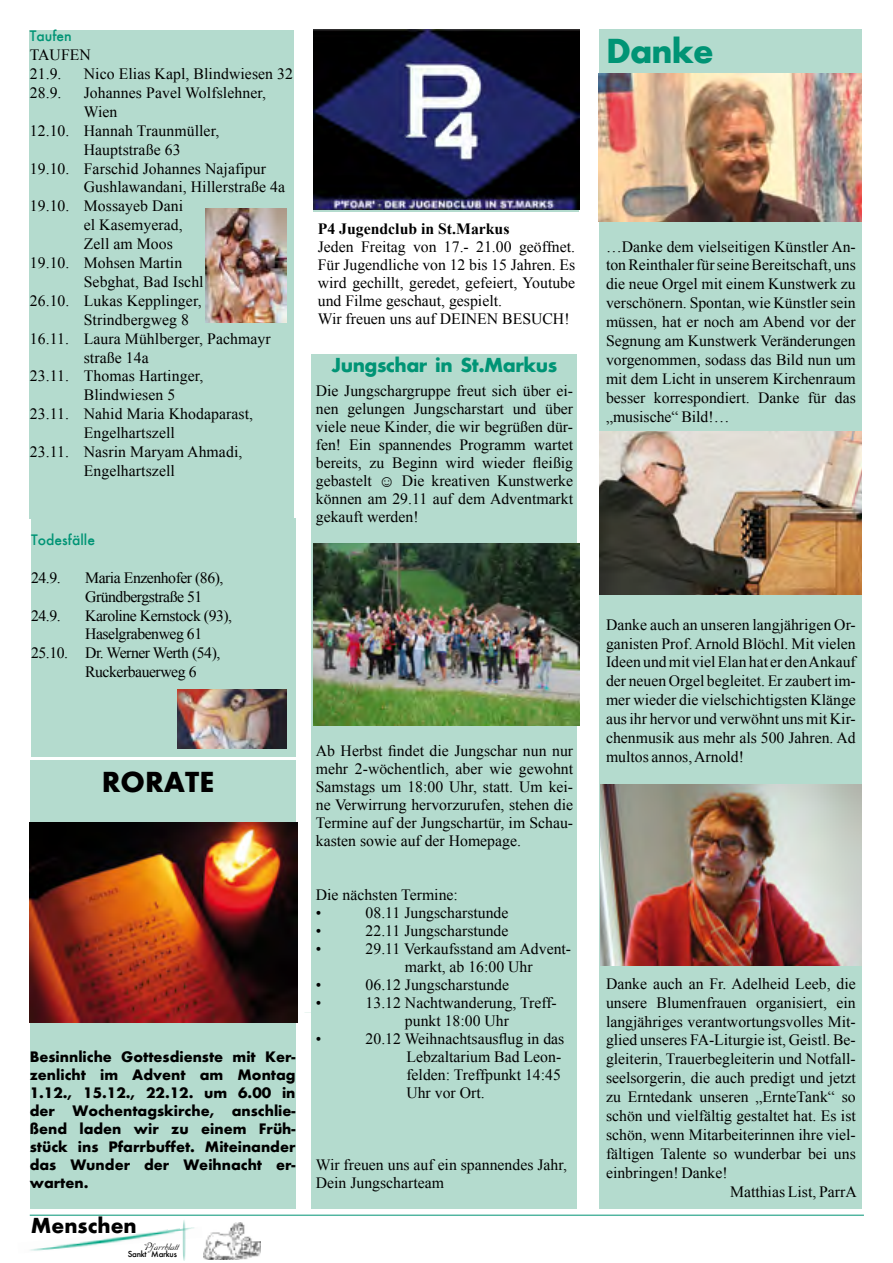
<style>
.page{position:relative;width:893px;height:1263px;background:#fff}
.page>*{position:absolute;margin:0;border:0;box-sizing:border-box;transform-origin:0 0}
.t1{font:700 36px "Futura";letter-spacing:-.025em;color:#009475}
.t2{font:700 30px "Futura";color:#000}
.t3{font:700 22.5px "Futura";color:#000}
.t4{font:700 21px "Futura";letter-spacing:-.025em;color:#009475}
.t5{font:15.75px/18px "Times New Roman";color:#000}
.t6{font:700 15.75px/18px "Futura";color:#000;text-align:justify}
.t7{font:15.75px/18.9px "Times New Roman";letter-spacing:-.03em;color:#000}
.t8{font:700 15.75px "Times New Roman";color:#000}
.t9{font:15.75px "Futura";color:#009475}
.t10{font:10.5px "Dobkin Script";color:#000}
.t11{font:9px "Futura";letter-spacing:-.03em;color:#000}
</style>
<div class="page">
<hr style="left:30px;top:1215px;width:834px;height:1px;background:#009475">
<div style="left:30px;top:760px;width:266px;height:449px;background:#b4dbce"></div>
<img style="left:30px;top:1227px;width:165px;height:24px">
<hr style="left:183px;top:1220px;width:2px;height:40px;background:#009475;border-radius:50%">
<div style="left:183px;top:1219px;width:3px;height:42px;border:2px solid #009475;border-radius:50%"></div>
<img style="left:204px;top:1222px;width:56px;height:38px">
<div style="left:30px;top:30px;width:264px;height:488px;background:#b4dbce"></div>
<div style="left:31px;top:518px;width:265px;height:239px;background:#b4dbce"></div>
<img style="left:178px;top:689px;width:108px;height:60px">
<img style="left:205px;top:209px;width:81px;height:114px">
<div style="left:600px;top:30px;width:262px;height:1179px;background:#b4dbce"></div>
<img style="left:600px;top:431px;width:262px;height:163px">
<img style="left:598px;top:73px;width:264px;height:148px">
<img style="left:600px;top:784px;width:262px;height:182px">
<img style="left:314px;top:30px;width:265px;height:179px">
<div style="left:312px;top:355px;width:265px;height:854px;background:#b4dbce"></div>
<img style="left:313px;top:543px;width:267px;height:182px">
<img style="left:30px;top:822px;width:267px;height:201px">
<p class="t9" style="left:30px;top:27px;width:44px">Taufen</p>
<p class="t5" style="left:30px;top:45px;width:63px;line-height:18.9px">TAUFEN<br>21.9.</p>
<p class="t5" style="left:84px;top:65px;width:211px">Nico Elias Kapl, Blindwiesen 32</p>
<p class="t5" style="left:30px;top:83px;width:33px">28.9.</p>
<p class="t5" style="left:84px;top:83px;width:184px">Johannes Pavel Wolfslehner,</p>
<p class="t5" style="left:84px;top:102px;width:35px">Wien</p>
<p class="t5" style="left:30px;top:121px;width:191px">12.10. Hannah Traunmüller,</p>
<p class="t5" style="left:84px;top:140px;width:98px">Hauptstraße 63</p>
<p class="t5" style="left:30px;top:159px;width:238px">19.10. Farschid Johannes Najafipur</p>
<p class="t5" style="left:84px;top:178px;width:203px">Gushlawandani, Hillerstraße 4a</p>
<p class="t5" style="left:30px;top:197px;width:155px">19.10. Mossayeb Dani</p>
<p class="t5" style="left:84px;top:216px;width:100px">el Kasemyerad,</p>
<p class="t5" style="left:84px;top:235px;width:91px">Zell am Moos</p>
<p class="t5" style="left:30px;top:254px;width:154px">19.10. Mohsen Martin</p>
<p class="t5" style="left:84px;top:272px;width:121px">Sebghat, Bad Ischl</p>
<p class="t5" style="left:30px;top:291px;width:173px">26.10. Lukas Kepplinger,</p>
<p class="t5" style="left:84px;top:310px;width:107px">Strindbergweg 8</p>
<p class="t5" style="left:30px;top:329px;width:242px">16.11. Laura Mühlberger, Pachmayr</p>
<p class="t5" style="left:84px;top:348px;width:67px">straße 14a</p>
<p class="t5" style="left:30px;top:367px;width:175px">23.11. Thomas Hartinger,</p>
<p class="t5" style="left:84px;top:386px;width:93px">Blindwiesen 5</p>
<p class="t5" style="left:30px;top:405px;width:225px">23.11. Nahid Maria Khodaparast,</p>
<p class="t5" style="left:84px;top:424px;width:93px">Engelhartszell</p>
<p class="t5" style="left:30px;top:443px;width:214px">23.11. Nasrin Maryam Ahmadi,</p>
<p class="t5" style="left:84px;top:461px;width:93px">Engelhartszell</p>
<p class="t9" style="left:31px;top:530px;width:65px">Todesfälle</p>
<p class="t5" style="left:31px;top:568px;width:31px">24.9.</p>
<p class="t7" style="left:85px;top:568px;width:140px">Maria Enzenhofer (86),<br>Gründbergstraße 51</p>
<p class="t5" style="left:31px;top:606px;width:31px">24.9.</p>
<p class="t7" style="left:85px;top:606px;width:149px">Karoline Kernstock (93),</p>
<p class="t7" style="left:85px;top:624px;width:119px">Haselgrabenweg 61</p>
<p class="t7" style="left:31px;top:643px;width:191px">25.10. Dr. Werner Werth (54),</p>
<p class="t7" style="left:85px;top:662px;width:113px">Ruckerbauerweg 6</p>
<p class="t8" style="left:318px;top:218px;width:193px">P4 Jugendclub in St.Markus</p>
<p class="t5" style="left:318px;top:237px;width:259px">Jeden Freitag von 17.- 21.00 geöffnet.<br>Für Jugendliche von 12 bis 15 Jahren. Es wird gechillt, geredet, gefeiert, Youtube und Filme geschaut, gespielt.<br>Wir freuen uns auf DEINEN BESUCH!</p>
<h3 class="t4" style="left:332px;top:353px;width:227px">Jungschar in St.Markus</h3>
<p class="t5" style="left:316px;top:381px;width:259px;text-align:justify">Die Jungschargruppe freut sich über ei&shy;nen gelungen Jungscharstart und über viele neue Kinder, die wir begrüßen dür&shy;fen! Ein spannendes Programm wartet bereits, zu Beginn wird wieder fleißig gebastelt ☺ Die kreativen Kunstwerke können am 29.11 auf dem Adventmarkt gekauft werden!</p>
<h2 class="t2" style="left:102px;top:764px;width:114px">RORATE</h2>
<p class="t6" style="left:30px;top:1048px;width:267px">Besinnliche Gottesdienste mit Ker&shy;zenlicht im Advent am Montag 1.12., 15.12., 22.12. um 6.00 in der Wochentagskirche, anschlie&shy;ßend laden wir zu einem Früh&shy;stück ins Pfarrbuffet. Miteinander das Wunder der Weihnacht er&shy;warten.</p>
<h3 class="t3" style="left:31px;top:1212px;width:107px">Menschen</h3>
<p class="t10" style="left:145px;top:1242px;width:36px">Pfarrblatt</p>
<p class="t11" style="left:128px;top:1248px;width:50px">Sankt Markus</p>
<p class="t5" style="left:316px;top:742px;width:259px;text-align:justify">Ab Herbst findet die Jungschar nun nur mehr 2-wöchentlich, aber wie gewohnt Samstags um 18:00 Uhr, statt. Um kei&shy;ne Verwirrung hervorzurufen, stehen die Termine auf der Jungschartür, im Schau&shy;kasten sowie auf der Homepage.</p>
<p class="t5" style="left:316px;top:886px;width:144px">Die nächsten Termine: •</p>
<p class="t5" style="left:366px;top:904px;width:144px">08.11 Jungscharstunde</p>
<p class="t5" style="left:316px;top:922px;width:7px">•</p>
<p class="t5" style="left:366px;top:922px;width:144px">22.11 Jungscharstunde</p>
<p class="t5" style="left:316px;top:940px;width:7px">•</p>
<p class="t5" style="left:366px;top:940px;width:207px;text-align:center">29.11 Verkaufsstand am Advent&shy;markt, ab 16:00 Uhr</p>
<p class="t5" style="left:316px;top:976px;width:7px">•</p>
<p class="t5" style="left:366px;top:976px;width:145px">06.12 Jungscharstunde</p>
<p class="t5" style="left:316px;top:994px;width:7px">•</p>
<p class="t5" style="left:366px;top:994px;width:193px;text-align:center">13.12 Nachtwanderung, Treff&shy;punkt 18:00 Uhr</p>
<p class="t5" style="left:316px;top:1030px;width:7px">•</p>
<p class="t5" style="left:406px;top:1030px;width:159px;text-indent:-41px">20.12 Weihnachtsausflug in das<br>Lebzaltarium Bad Leon&shy;felden: Treffpunkt 14:45<br>Uhr vor Ort.</p>
<p class="t5" style="left:316px;top:1156px;width:253px">Wir freuen uns auf ein spannendes Jahr,<br>Dein Jungscharteam</p>
<h1 class="t1" style="left:606px;top:29px;width:109px">Danke</h1>
<p class="t5" style="left:606px;top:237px;width:251px;line-height:18.9px;text-align:justify">…Danke dem vielseitigen Künstler An&shy;ton Reinthaler für seine Bereitschaft, uns die neue Orgel mit einem Kunstwerk zu verschönern. Spontan, wie Künstler sein müssen, hat er noch am Abend vor der Segnung am Kunstwerk Veränderungen vorgenommen, sodass das Bild nun um mit dem Licht in unserem Kirchenraum besser korrespondiert. Danke für das „musische“ Bild!…</p>
<p class="t5" style="left:606px;top:615px;width:251px;line-height:18.9px;text-align:justify">Danke auch an unseren langjährigen Or&shy;ganisten Prof. Arnold Blöchl. Mit vielen Ideen und mit viel Elan hat er den Ankauf der neuen Orgel begleitet. Er zaubert im&shy;mer wieder die vielschichtigsten Klänge aus ihr hervor und verwöhnt uns mit Kir&shy;chenmusik aus mehr als 500 Jahren. Ad multos annos, Arnold!</p>
<p class="t5" style="left:606px;top:974px;width:251px">Danke auch an Fr. Adelheid Leeb, die</p>
<p class="t5" style="left:606px;top:993px;width:251px">unsere Blumenfrauen organisiert, ein</p>
<p class="t5" style="left:606px;top:1012px;width:251px">langjähriges verantwortungsvolles Mit-</p>
<p class="t5" style="left:606px;top:1031px;width:251px">glied unseres FA-Liturgie ist, Geistl. Be-</p>
<p class="t5" style="left:606px;top:1050px;width:251px">gleiterin, Trauerbegleiterin und Notfall-</p>
<p class="t5" style="left:606px;top:1069px;width:251px">seelsorgerin, die auch predigt und jetzt</p>
<p class="t5" style="left:606px;top:1088px;width:251px">zu Erntedank unseren „ErnteTank“ so</p>
<p class="t5" style="left:606px;top:1106px;width:251px">schön und vielfältig gestaltet hat. Es ist</p>
<p class="t5" style="left:606px;top:1125px;width:251px">schön, wenn Mitarbeiterinnen ihre viel-</p>
<p class="t5" style="left:606px;top:1144px;width:251px">fältigen Talente so wunderbar bei uns</p>
<p class="t5" style="left:606px;top:1163px;width:123px">einbringen! Danke!</p>
<p class="t5" style="left:730px;top:1182px;width:128px">Matthias List, ParrA</p>
</div>
